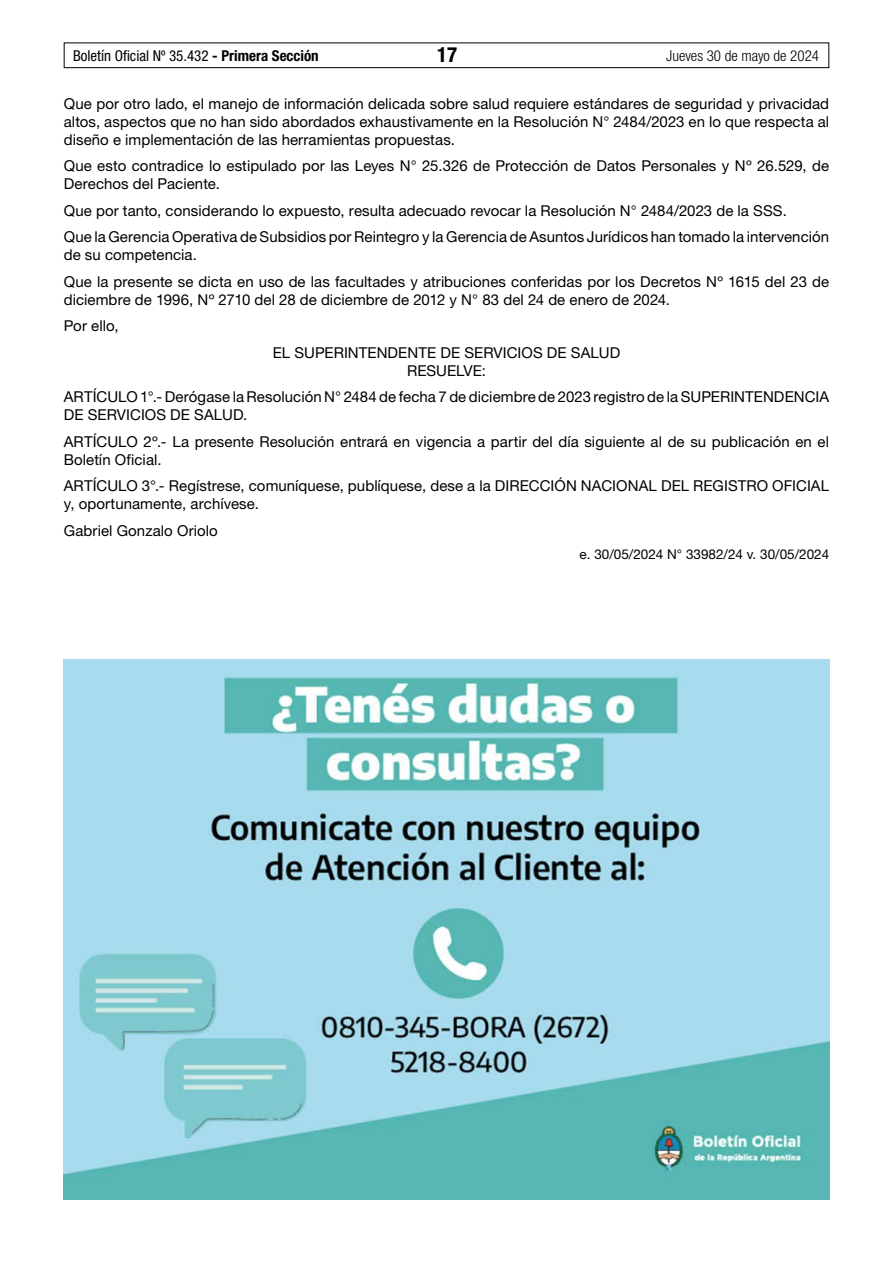
<style>
.page{position:relative;width:893px;height:1263px;background:#fff}
.page>*{position:absolute;margin:0;border:0;box-sizing:border-box;transform-origin:0 0}
.t1{font:700 condensed 21px "Helvetica Neue LT Std";color:#000}
.t2{font:15px/26.5px "Helvetica Neue LT Std";letter-spacing:.005em;color:#000}
.t3{font:condensed 15px "Helvetica Neue LT Std";color:#000}
.t4{font:300 condensed 15px "Helvetica Neue LT Std";color:#000}
.t5{font:13.5px "Helvetica Neue LT Std";color:#000}
.s1{font-weight:700}
</style>
<div class="page">
<div style="left:64px;top:43px;width:765px;height:25px;border:1px solid #000"></div>
<img style="left:64px;top:659px;width:765px;height:540px">
<p class="t3" style="left:73px;top:47px;width:247px">Boletín Oficial Nº 35.432 <span class="s1">- Primera Sección</span></p>
<h1 class="t1" style="left:437px;top:42px;width:22px">17</h1>
<p class="t4" style="left:666px;top:47px;width:154px">Jueves 30 de mayo de 2024</p>
<p class="t2" style="left:64px;top:94px;width:767px;line-height:18px;text-align:justify">Que por otro lado, el manejo de información delicada sobre salud requiere estándares de seguridad y privacidad altos, aspectos que no han sido abordados exhaustivamente en la Resolución N° 2484/2023 en lo que respecta al diseño e implementación de las herramientas propuestas.</p>
<p class="t2" style="left:64px;top:156px;width:767px;line-height:18px">Que esto contradice lo estipulado por las Leyes N° 25.326 de Protección de Datos Personales y Nº 26.529, de<br>Derechos del Paciente.</p>
<p class="t2" style="left:64px;top:197px;width:767px">Que por tanto, considerando lo expuesto, resulta adecuado revocar la Resolución N° 2484/2023 de la SSS.<br>Que la Gerencia Operativa de Subsidios por Reintegro y la Gerencia de Asuntos Jurídicos han tomado la intervención</p>
<p class="t2" style="left:64px;top:241px;width:767px">de su competencia.<br>Que la presente se dicta en uso de las facultades y atribuciones conferidas por los Decretos Nº 1615 del 23 de</p>
<p class="t2" style="left:64px;top:286px;width:608px">diciembre de 1996, Nº 2710 del 28 de diciembre de 2012 y N° 83 del 24 de enero de 2024.</p>
<p class="t2" style="left:64px;top:312px;width:56px">Por ello,</p>
<p class="t2" style="left:273px;top:339px;width:349px">EL SUPERINTENDENTE DE SERVICIOS DE SALUD</p>
<p class="t2" style="left:64px;top:357px;width:767px;text-align:center">RESUELVE:<br>ARTÍCULO 1°.- Derógase la Resolución N° 2484 de fecha 7 de diciembre de 2023 registro de la SUPERINTENDENCIA</p>
<p class="t2" style="left:64px;top:401px;width:767px">DE SERVICIOS DE SALUD.<br>ARTÍCULO 2º.- La presente Resolución entrará en vigencia a partir del día siguiente al de su publicación en el</p>
<p class="t2" style="left:64px;top:446px;width:767px">Boletín Oficial.<br>ARTÍCULO 3°.- Regístrese, comuníquese, publíquese, dese a la DIRECCIÓN NACIONAL DEL REGISTRO OFICIAL</p>
<p class="t2" style="left:64px;top:490px;width:197px">y, oportunamente, archívese.<br>Gabriel Gonzalo Oriolo</p>
<p class="t5" style="left:580px;top:546px;width:251px">e. 30/05/2024 N° 33982/24 v. 30/05/2024</p>
</div>
